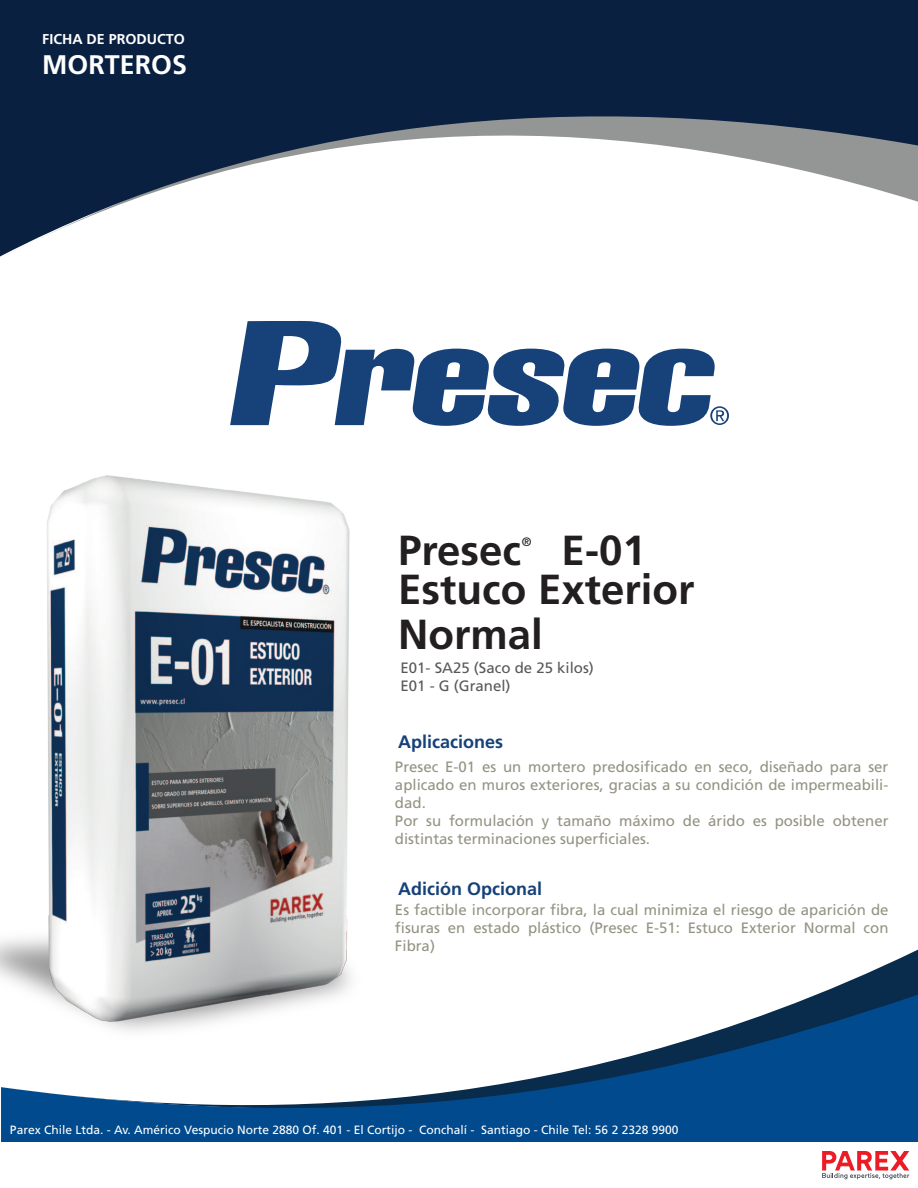
<style>
.page{position:relative;width:918px;height:1188px;background:#fff}
.page>*{position:absolute;margin:0;border:0;box-sizing:border-box;transform-origin:0 0}
.t1{font:700 42px/38.8px "Frutiger";color:#231f20}
.t2{font:700 26.85px "Frutiger";color:#fff}
.t3{font:700 18px "Frutiger";color:#164279}
.t4{font:15px/18px "Frutiger";color:#959383}
.t5{font:15px/18px "Frutiger";color:#57585a}
.t6{font:700 14.25px "Frutiger";color:#fff}
.t7{font:12.15px "Frutiger";color:#231f20}
.t8{font:12px "Frutiger";color:#fff}
</style>
<div class="page">
<svg style="left:0;top:0;width:918px;height:256px;fill:#092041"></svg>
<svg style="left:230px;top:320px;width:499px;height:106px"></svg>
<svg style="left:818px;top:949px;width:100px;height:45px"></svg>
<svg style="left:1px;top:994px;width:917px;height:148px;fill:#004a8d"></svg>
<img style="left:0;top:475px;width:497px;height:572px">
<svg style="left:822px;top:1151px;width:87px;height:28px"></svg>
<p class="t6" style="left:42px;top:31px;width:144px">FICHA DE PRODUCTO</p>
<h2 class="t2" style="left:42px;top:49px;width:146px">MORTEROS</h2>
<h1 class="t1" style="left:398px;top:531px;width:298px;text-indent:164px">E-01<br>Estuco Exterior</h1>
<h1 class="t1" style="left:398px;top:615px;width:146px">Normal</h1>
<h1 class="t1" style="left:398px;top:531px;width:124px">Presec</h1>
<p class="t7" style="left:522px;top:535px;width:11px">®</p>
<p class="t5" style="left:400px;top:659px;width:195px">E01- SA25 (Saco de 25 kilos)<br>E01 - G (Granel)</p>
<p class="t3" style="left:398px;top:731px;width:106px">Aplicaciones</p>
<p class="t4" style="left:395px;top:758px;width:495px">Presec E-01 es un mortero predosificado en seco, diseñado para ser aplicado en muros exteriores, gracias a su condición de impermeabili&shy;dad.<br>Por su formulación y tamaño máximo de árido es posible obtener distintas terminaciones superficiales.</p>
<p class="t3" style="left:398px;top:878px;width:145px">Adición Opcional</p>
<p class="t4" style="left:395px;top:901px;width:495px;text-align:justify">Es factible incorporar fibra, la cual minimiza el riesgo de aparición de fisuras en estado plástico (Presec E-51: Estuco Exterior Normal con Fibra)</p>
<p class="t8" style="left:10px;top:1123px;width:670px">Parex Chile Ltda. - Av. Américo Vespucio Norte 2880 Of. 401 - El Cortijo - Conchalí - Santiago - Chile Tel: 56 2 2328 9900</p>
</div>
